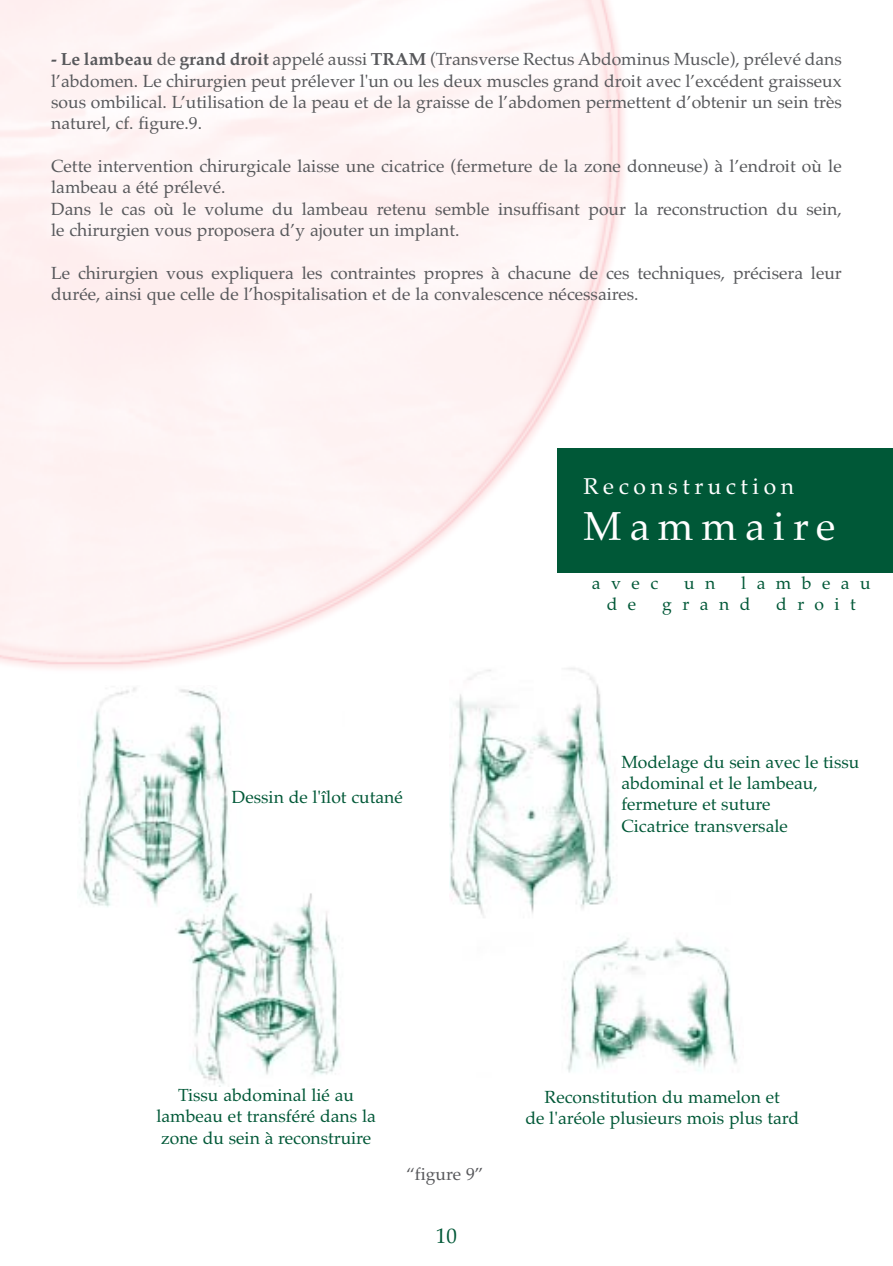
<style>
.page{position:relative;width:893px;height:1266px;background:#fff}
.page>*{position:absolute;margin:0;border:0;box-sizing:border-box;transform-origin:0 0}
.t1{font:40.25px "Palatino";letter-spacing:.2em;color:#fff}
.t2{font:22.75px "Palatino";letter-spacing:.2em;color:#fff}
.t3{font:21px "Palatino";color:#005837}
.t4{font:17.5px/21.3px "Palatino";color:#57585b}
.t5{font:17.5px/21.3px "Palatino";color:#005837;text-align:center}
.t6{font:17.5px "Palatino";letter-spacing:.6em;color:#005837}
.s1{font-weight:700}
</style>
<div class="page">
<img style="left:0;top:0;width:701px;height:669px">
<div style="left:557px;top:447px;width:335px;height:125px;background:#005837"></div>
<img style="left:81px;top:687px;width:259px;height:399px">
<img style="left:449px;top:652px;width:289px;height:421px">
<p class="t4" style="left:51px;top:51px;width:792px;text-align:justify"><span class="s1">- Le lambeau</span> de <span class="s1">grand droit</span> appelé aussi <span class="s1">TRAM</span> (Transverse Rectus Abdominus Muscle), prélevé dans l’abdomen. Le chirurgien peut prélever l'un ou les deux muscles grand droit avec l’excédent graisseux sous ombilical. L’utilisation de la peau et de la graisse de l’abdomen permettent d’obtenir un sein très naturel, cf. figure.9.</p>
<p class="t4" style="left:51px;top:157px;width:792px">Cette intervention chirurgicale laisse une cicatrice (fermeture de la zone donneuse) à l’endroit où le lambeau a été prélevé.<br>Dans le cas où le volume du lambeau retenu semble insuffisant pour la reconstruction du sein, le chirurgien vous proposera d’y ajouter un implant.</p>
<p class="t4" style="left:51px;top:264px;width:792px">Le chirurgien vous expliquera les contraintes propres à chacune de ces techniques, précisera leur durée, ainsi que celle de l’hospitalisation et de la convalescence nécessaires.</p>
<h2 class="t2" style="left:583px;top:477px;width:212px">Reconstruction</h2>
<h1 class="t1" style="left:583px;top:510px;width:253px">Mammaire</h1>
<p class="t5" style="left:232px;top:788px;width:172px">Dessin de l'îlot cutané</p>
<p class="t5" style="left:592px;top:574px;width:68px">avec</p>
<p class="t5" style="left:684px;top:574px;width:33px">u n</p>
<p class="t6" style="left:741px;top:576px;width:131px">lambeau</p>
<p class="t5" style="left:606px;top:595px;width:31px">d e</p>
<p class="t5" style="left:662px;top:595px;width:90px">grand</p>
<p class="t5" style="left:776px;top:595px;width:81px">droit</p>
<p class="t5" style="left:621px;top:753px;width:239px;text-align:left">Modelage du sein avec le tissu abdominal et le lambeau, fermeture et suture<br>Cicatrice transversale</p>
<p class="t5" style="left:156px;top:1086px;width:221px">Tissu abdominal lié au lambeau et transféré dans la zone du sein à reconstruire</p>
<p class="t4" style="left:406px;top:1165px;width:79px">“figure 9”</p>
<p class="t3" style="left:436px;top:1227px;width:22px">10</p>
<p class="t5" style="left:525px;top:1087px;width:275px">Reconstitution du mamelon et<br>de l'aréole plusieurs mois plus tard</p>
</div>
